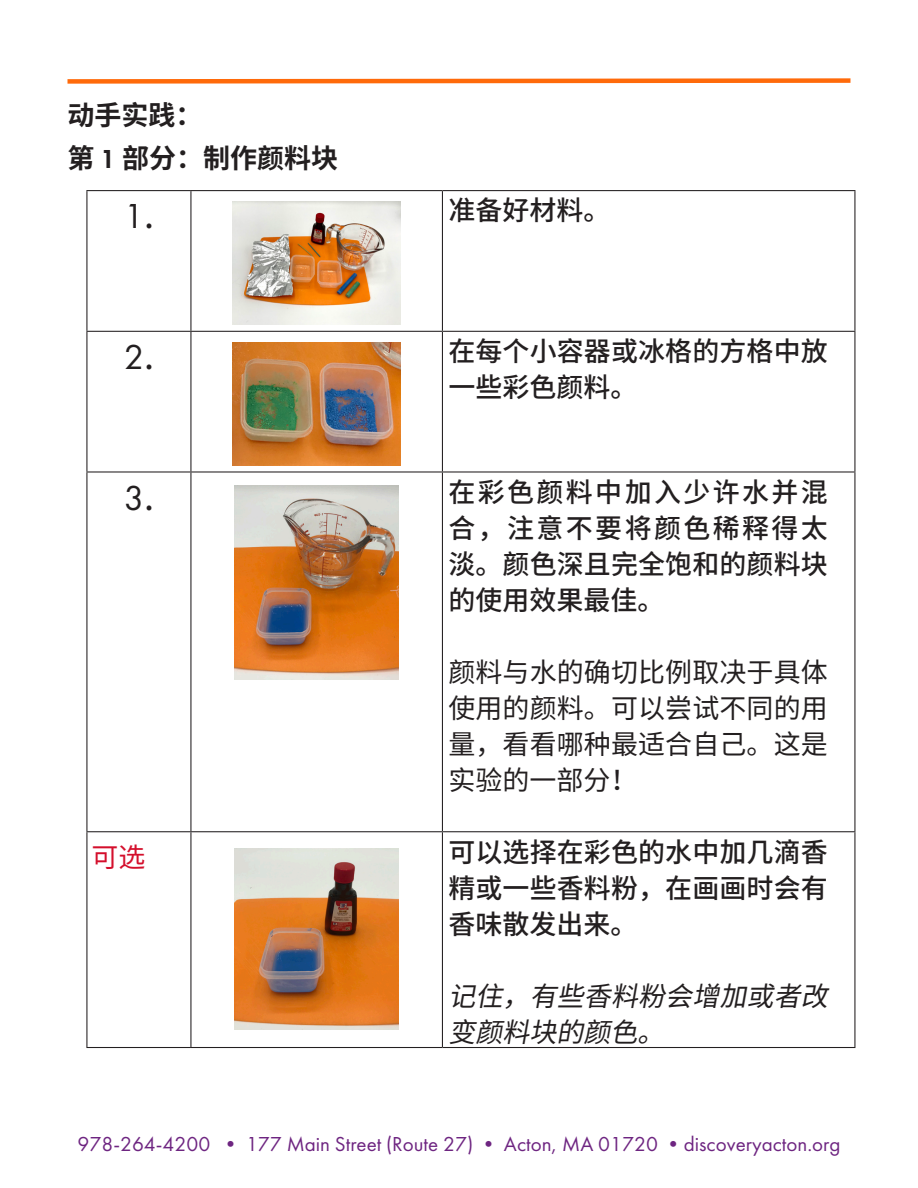
<style>
.page{position:relative;width:918px;height:1188px;background:#fff}
.page>*{position:absolute;margin:0;border:0;box-sizing:border-box;transform-origin:0 0}
.t1{font:36px "Futura PT";color:#231f20}
.t2{font:500 27px/36px "Noto Sans SC";letter-spacing:.005em;color:#231f20;text-align:justify}
.t3{font:27px/36px "Noto Sans SC";letter-spacing:.005em;color:#231f20;text-align:justify}
.t4{font:italic 27px/36px "Noto Sans SC";color:#231f20}
.t5{font:700 27px "Noto Sans SC";color:#231f20}
.t6{font:27px "Noto Sans SC";color:#d40f2c}
.t7{font:21px "Futura PT";color:#6e2581}
.s1{font-family:"Futura PT";font-weight:600}
.s2{font-family:"Noto Sans SC"}
</style>
<div class="page">
<svg style="left:67px;top:78px;width:784px;height:6px;background:#ff8f47"></svg>
<hr style="left:86px;top:190px;width:105px;height:1px;background:#231f20">
<hr style="left:86px;top:191px;width:1px;height:140px;background:#231f20">
<hr style="left:191px;top:190px;width:251px;height:1px;background:#231f20">
<hr style="left:190px;top:191px;width:1px;height:140px;background:#231f20">
<hr style="left:442px;top:190px;width:413px;height:1px;background:#231f20">
<hr style="left:442px;top:191px;width:1px;height:140px;background:#231f20">
<hr style="left:854px;top:191px;width:1px;height:140px;background:#231f20">
<hr style="left:86px;top:331px;width:105px;height:1px;background:#231f20">
<hr style="left:86px;top:332px;width:1px;height:139px;background:#231f20">
<hr style="left:191px;top:331px;width:251px;height:1px;background:#231f20">
<hr style="left:190px;top:332px;width:1px;height:139px;background:#231f20">
<hr style="left:442px;top:331px;width:413px;height:1px;background:#231f20">
<hr style="left:442px;top:332px;width:1px;height:139px;background:#231f20">
<hr style="left:854px;top:332px;width:1px;height:139px;background:#231f20">
<hr style="left:86px;top:471px;width:105px;height:2px;background:#231f20">
<hr style="left:86px;top:473px;width:1px;height:358px;background:#231f20">
<hr style="left:191px;top:471px;width:251px;height:2px;background:#231f20">
<hr style="left:190px;top:473px;width:1px;height:358px;background:#231f20">
<hr style="left:442px;top:471px;width:413px;height:2px;background:#231f20">
<hr style="left:442px;top:473px;width:1px;height:358px;background:#231f20">
<hr style="left:854px;top:473px;width:1px;height:358px;background:#231f20">
<hr style="left:86px;top:831px;width:105px;height:1px;background:#231f20">
<hr style="left:86px;top:832px;width:1px;height:215px;background:#231f20">
<hr style="left:191px;top:831px;width:251px;height:1px;background:#231f20">
<hr style="left:190px;top:832px;width:1px;height:215px;background:#231f20">
<hr style="left:442px;top:831px;width:413px;height:1px;background:#231f20">
<hr style="left:442px;top:832px;width:1px;height:215px;background:#231f20">
<hr style="left:854px;top:832px;width:1px;height:215px;background:#231f20">
<hr style="left:86px;top:1047px;width:105px;height:1px;background:#231f20">
<hr style="left:191px;top:1047px;width:251px;height:1px;background:#231f20">
<hr style="left:442px;top:1047px;width:413px;height:1px;background:#231f20">
<img style="left:233px;top:201px;width:167px;height:123px">
<img style="left:233px;top:343px;width:167px;height:122px">
<img style="left:235px;top:485px;width:163px;height:195px">
<img style="left:235px;top:848px;width:163px;height:181px">
<p class="t5" style="left:67px;top:100px;width:136px">动手实践：</p>
<p class="t5" style="left:67px;top:143px;width:272px">第 <span class="s1">1</span> 部分：制作颜料块</p>
<p class="t1" style="left:124px;top:195px;width:32px">1<span class="s2">.</span></p>
<p class="t2" style="left:448px;top:193px;width:163px">准备好材料。</p>
<p class="t1" style="left:124px;top:336px;width:32px">2<span class="s2">.</span></p>
<p class="t2" style="left:448px;top:334px;width:381px">在每个小容器或冰格的方格中放一些彩色颜料。</p>
<p class="t1" style="left:124px;top:476px;width:32px">3<span class="s2">.</span></p>
<p class="t2" style="left:448px;top:474px;width:381px">在彩色颜料中加入少许水并混合，注意不要将颜色稀释得太淡。颜色深且完全饱和的颜料块的使用效果最佳。</p>
<p class="t6" style="left:91px;top:842px;width:55px">可选</p>
<p class="t3" style="left:448px;top:654px;width:381px">颜料与水的确切比例取决于具体使用的颜料。可以尝试不同的用量，看看哪种最适合自己。这是实验的一部分！</p>
<p class="t2" style="left:448px;top:834px;width:381px">可以选择在彩色的水中加几滴香精或一些香料粉，在画画时会有香味散发出来。</p>
<p class="t4" style="left:448px;top:978px;width:395px">记住，有些香料粉会增加或者改变颜料块的颜色。</p>
<p class="t7" style="left:78px;top:1131px;width:764px">978-264-4200 • 177 Main Street (Route 27) • Acton, MA 01720 •discoveryacton.org</p>
</div>
